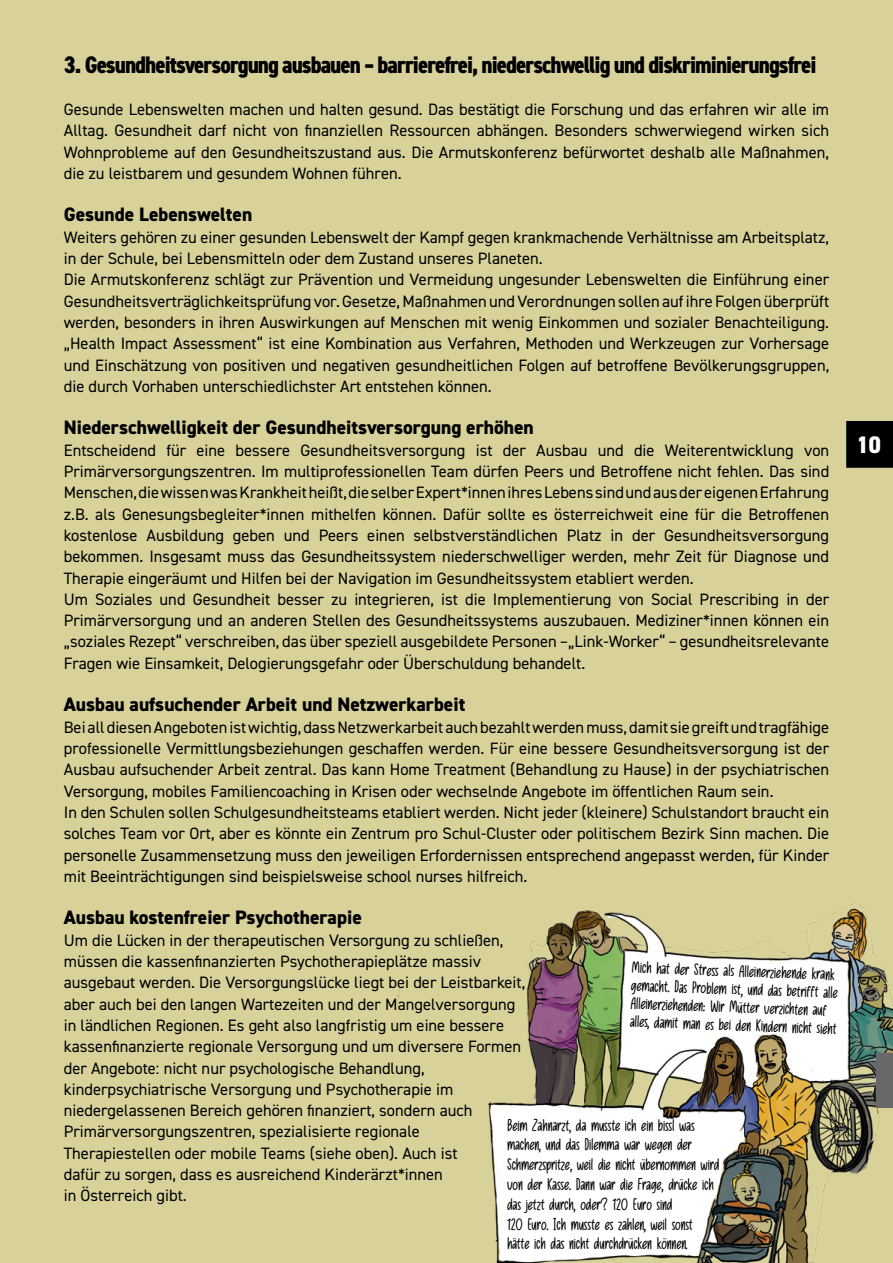
<style>
.page{position:relative;width:893px;height:1263px;background:#d8d29a}
.page>*{position:absolute;margin:0;border:0;box-sizing:border-box;transform-origin:0 0}
.t1{font:800 condensed 24px "DIN2014";letter-spacing:-.04em;color:#000}
.t2{font:800 condensed 24px "DIN2014";color:#fff}
.t3{font:800 19.5px "DIN2014";color:#000}
.t4{font:16.5px/21.3px "DIN2014";color:#000}
.t5{font:16.5px/19.8px "Playful Pen Regular";letter-spacing:-.01em;color:#000}
</style>
<div class="page">
<div style="left:846px;top:421px;width:47px;height:47px;background:#000"></div>
<img style="left:398px;top:903px;width:495px;height:360px">
<svg style="left:868px;top:1053px;width:25px;height:55px"></svg>
<h1 class="t1" style="left:64px;top:49px;width:754px">3. Gesundheitsversorgung ausbauen – barrierefrei, niederschwellig und diskriminierungsfrei</h1>
<p class="t4" style="left:64px;top:98px;width:767px;text-align:justify">Gesunde Lebenswelten machen und halten gesund. Das bestätigt die Forschung und das erfahren wir alle im Alltag. Gesundheit darf nicht von finanziellen Ressourcen abhängen. Besonders schwerwiegend wirken sich Wohnprobleme auf den Gesundheitszustand aus. Die Armutskonferenz befürwortet deshalb alle Maßnahmen, die zu leistbarem und gesundem Wohnen führen.</p>
<p class="t3" style="left:64px;top:202px;width:190px">Gesunde Lebenswelten</p>
<p class="t4" style="left:64px;top:226px;width:767px">Weiters gehören zu einer gesunden Lebenswelt der Kampf gegen krankmachende Verhältnisse am Arbeitsplatz, in der Schule, bei Lebensmitteln oder dem Zustand unseres Planeten.<br>Die Armutskonferenz schlägt zur Prävention und Vermeidung ungesunder Lebenswelten die Einführung einer Gesundheitsverträglichkeitsprüfung vor. Gesetze, Maßnahmen und Verordnungen sollen auf ihre Folgen überprüft werden, besonders in ihren Auswirkungen auf Menschen mit wenig Einkommen und sozialer Benachteiligung. „Health Impact Assessment“ ist eine Kombination aus Verfahren, Methoden und Werkzeugen zur Vorhersage und Einschätzung von positiven und negativen gesundheitlichen Folgen auf betroffene Bevölkerungsgruppen, die durch Vorhaben unterschiedlichster Art entstehen können.</p>
<p class="t3" style="left:64px;top:415px;width:472px">Niederschwelligkeit der Gesundheitsversorgung erhöhen</p>
<p class="t4" style="left:64px;top:439px;width:767px">Entscheidend für eine bessere Gesundheitsversorgung ist der Ausbau und die Weiterentwicklung von Primärversorgungszentren. Im multiprofessionellen Team dürfen Peers und Betroffene nicht fehlen. Das sind Menschen, die wissen was Krankheit heißt, die selber Expert*innen ihres Lebens sind und aus der eigenen Erfahrung z.B. als Genesungsbegleiter*innen mithelfen können. Dafür sollte es österreichweit eine für die Betroffenen kostenlose Ausbildung geben und Peers einen selbstverständlichen Platz in der Gesundheitsversorgung bekommen. Insgesamt muss das Gesundheitssystem niederschwelliger werden, mehr Zeit für Diagnose und Therapie eingeräumt und Hilfen bei der Navigation im Gesundheitssystem etabliert werden.<br>Um Soziales und Gesundheit besser zu integrieren, ist die Implementierung von Social Prescribing in der Primärversorgung und an anderen Stellen des Gesundheitssystems auszubauen. Mediziner*innen können ein „soziales Rezept“ verschreiben, das über speziell ausgebildete Personen –„Link-Worker“ – gesundheitsrelevante Fragen wie Einsamkeit, Delogierungsgefahr oder Überschuldung behandelt.</p>
<p class="t3" style="left:64px;top:692px;width:403px">Ausbau aufsuchender Arbeit und Netzwerkarbeit</p>
<p class="t4" style="left:64px;top:716px;width:767px">Bei all diesen Angeboten ist wichtig, dass Netzwerkarbeit auch bezahlt werden muss, damit sie greift und tragfähige professionelle Vermittlungsbeziehungen geschaffen werden. Für eine bessere Gesundheitsversorgung ist der Ausbau aufsuchender Arbeit zentral. Das kann Home Treatment (Behandlung zu Hause) in der psychiatrischen Versorgung, mobiles Familiencoaching in Krisen oder wechselnde Angebote im öffentlichen Raum sein.<br>In den Schulen sollen Schulgesundheitsteams etabliert werden. Nicht jeder (kleinere) Schulstandort braucht ein solches Team vor Ort, aber es könnte ein Zentrum pro Schul-Cluster oder politischem Bezirk Sinn machen. Die personelle Zusammensetzung muss den jeweiligen Erfordernissen entsprechend angepasst werden, für Kinder mit Beeinträchtigungen sind beispielsweise school nurses hilfreich.</p>
<p class="t3" style="left:64px;top:905px;width:299px">Ausbau kostenfreier Psychotherapie</p>
<p class="t4" style="left:64px;top:929px;width:463px">Um die Lücken in der therapeutischen Versorgung zu schließen, müssen die kassenfinanzierten Psychotherapieplätze massiv ausgebaut werden. Die Versorgungslücke liegt bei der Leistbarkeit, aber auch bei den langen Wartezeiten und der Mangelversorgung in ländlichen Regionen. Es geht also langfristig um eine bessere kassenfinanzierte regionale Versorgung und um diversere Formen der Angebote: nicht nur psychologische Behandlung, kinderpsychiatrische Versorgung und Psychotherapie im niedergelassenen Bereich gehören finanziert, sondern auch Primärversorgungszentren, spezialisierte regionale Therapiestellen oder mobile Teams (siehe oben). Auch ist<br>dafür zu sorgen, dass es ausreichend Kinderärzt*innen<br>in Österreich gibt.</p>
<p class="t5" style="left:632px;top:958px;width:208px;line-height:18px;rotate:2deg">Mich hat der Stress als Alleinerziehende krank gemacht. Das Problem ist, und das betrifft alle Alleinerziehenden: Wir Mütter verzichten auf alles, damit man es bei den Kindern nicht sieht</p>
<p class="t5" style="left:507px;top:1115px;width:214px">Beim Zahnarzt, da musste ich ein bissl was machen, und das Dilemma war wegen der Schmerzspritze, weil die nicht übernommen wird von der Kasse. Dann war die Frage, drücke ich das jetzt durch, oder? 120 Euro sind<br>120 Euro. Ich musste es zahlen, weil sonst hätte ich das nicht durchdrücken können.</p>
<h1 class="t2" style="left:857px;top:428px;width:25px">10</h1>
</div>
